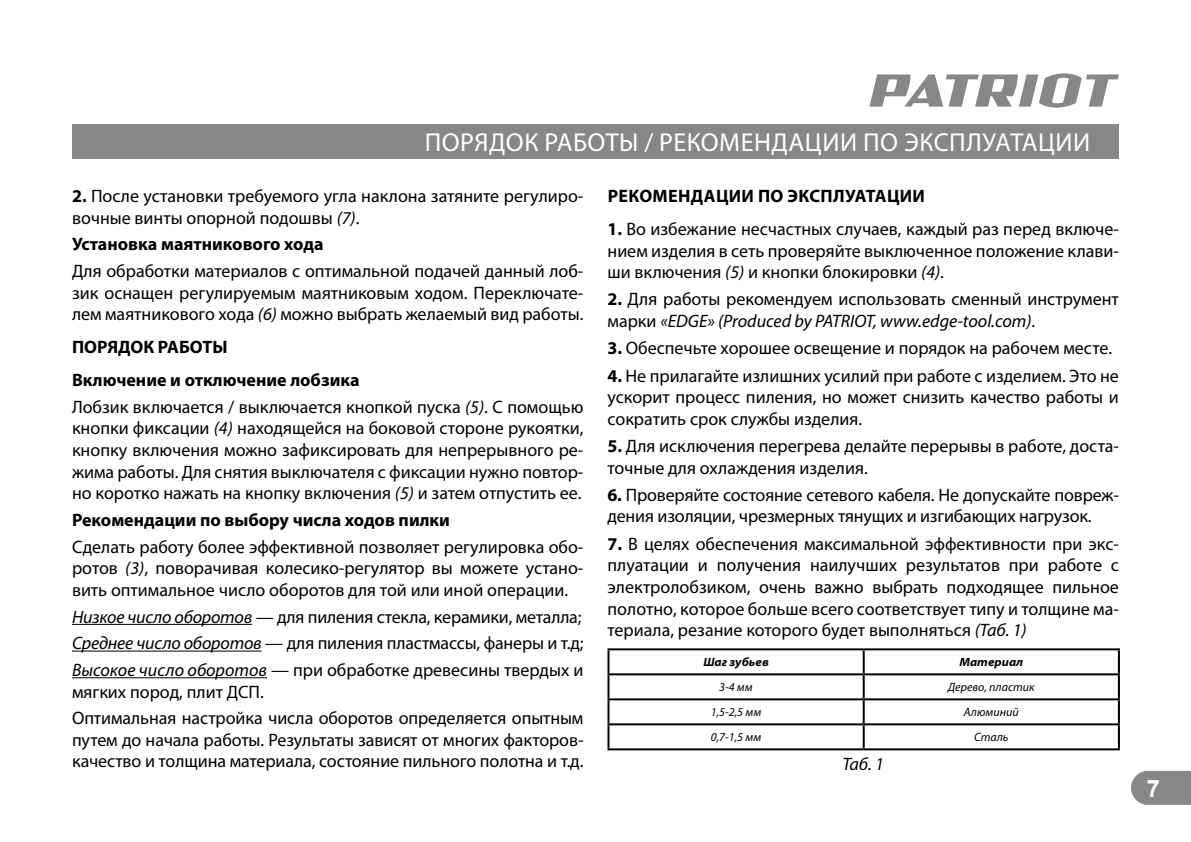
<style>
.page{position:relative;width:1191px;height:842px;background:#fff}
.page>*{position:absolute;margin:0;border:0;box-sizing:border-box;transform-origin:0 0}
.t1{font:26px "Myriad Pro";letter-spacing:.02em;color:#fff}
.t2{font:700 24px "Arial";color:#fff}
.t3{font:18px/21.6px "Myriad Pro";color:#000;text-align:justify}
.t4{font:700 18px/33px "Myriad Pro";color:#000}
.t5{font:700 18px "Myriad Pro";letter-spacing:.02em;color:#000}
.t6{font:italic 18px "Myriad Pro";color:#000}
.t7{font:italic 12px "Myriad Pro";color:#000}
.t8{font:italic 700 semi-expanded 12px "Myriad Pro";color:#000}
.s1{font-weight:700}
.s2{font-style:italic}
</style>
<div class="page">
<svg style="left:1131px;top:771px;width:60px;height:34px;background:#8e8e8e"></svg>
<svg style="left:869px;top:73px;width:250px;height:35px"></svg>
<div style="left:72px;top:124px;width:1047px;height:34px;background:#878787"></div>
<hr style="left:72px;top:624px;width:180px;height:1px;background:#000">
<hr style="left:72px;top:651px;width:190px;height:1px;background:#000">
<hr style="left:72px;top:677px;width:195px;height:1px;background:#000">
<hr style="left:607px;top:648px;width:256px;height:2px;background:#000">
<hr style="left:607px;top:650px;width:2px;height:23px;background:#000">
<hr style="left:863px;top:648px;width:257px;height:2px;background:#000">
<hr style="left:862px;top:650px;width:2px;height:23px;background:#000">
<hr style="left:1118px;top:650px;width:2px;height:23px;background:#000">
<hr style="left:607px;top:673px;width:256px;height:2px;background:#000">
<hr style="left:607px;top:675px;width:2px;height:23px;background:#000">
<hr style="left:863px;top:673px;width:257px;height:2px;background:#000">
<hr style="left:862px;top:675px;width:2px;height:23px;background:#000">
<hr style="left:1118px;top:675px;width:2px;height:23px;background:#000">
<hr style="left:607px;top:698px;width:256px;height:2px;background:#000">
<hr style="left:607px;top:700px;width:2px;height:23px;background:#000">
<hr style="left:863px;top:698px;width:257px;height:2px;background:#000">
<hr style="left:862px;top:700px;width:2px;height:23px;background:#000">
<hr style="left:1118px;top:700px;width:2px;height:23px;background:#000">
<hr style="left:607px;top:723px;width:256px;height:2px;background:#000">
<hr style="left:607px;top:725px;width:2px;height:23px;background:#000">
<hr style="left:863px;top:723px;width:257px;height:2px;background:#000">
<hr style="left:862px;top:725px;width:2px;height:23px;background:#000">
<hr style="left:1118px;top:725px;width:2px;height:23px;background:#000">
<hr style="left:607px;top:748px;width:256px;height:2px;background:#000">
<hr style="left:863px;top:748px;width:257px;height:2px;background:#000">
<h1 class="t1" style="left:425px;top:126px;width:667px">ПОРЯДОК РАБОТЫ / РЕКОМЕНДАЦИИ ПО ЭКСПЛУАТАЦИИ</h1>
<p class="t3" style="left:72px;top:185px;width:513px"><span class="s1">2.</span> После установки требуемого угла наклона затяните регулиро&shy;вочные винты опорной подошвы <span class="s2">(7)</span>.</p>
<p class="t4" style="left:72px;top:228px;width:253px">Установка маятникового хода</p>
<p class="t3" style="left:72px;top:260px;width:513px">Для обработки материалов с оптимальной подачей данный лоб&shy;зик оснащен регулируемым маятниковым ходом. Переключате&shy;лем маятникового хода <span class="s2">(6)</span> можно выбрать желаемый вид работы.</p>
<p class="t4" style="left:72px;top:331px;width:289px">ПОРЯДОК РАБОТЫ<br>Включение и отключение лобзика</p>
<p class="t3" style="left:72px;top:396px;width:513px">Лобзик включается / выключается кнопкой пуска <span class="s2">(5)</span>. С помощью кнопки фиксации <span class="s2">(4)</span> находящейся на боковой стороне рукоятки, кнопку включения можно зафиксировать для непрерывного ре&shy;жима работы. Для снятия выключателя с фиксации нужно повтор&shy;но коротко нажать на кнопку включения <span class="s2">(5)</span> и затем отпустить ее.</p>
<p class="t4" style="left:72px;top:504px;width:379px">Рекомендации по выбору числа ходов пилки</p>
<p class="t3" style="left:72px;top:535px;width:513px">Сделать работу более эффективной позволяет регулировка обо&shy;ротов <span class="s2">(3)</span>, поворачивая колесико-регулятор вы можете устано&shy;вить оптимальное число оборотов для той или иной операции.</p>
<p class="t3" style="left:72px;top:603px;width:513px;line-height:26.6px"><span class="s2">Низкое число оборотов</span> — для пиления стекла, керамики, металла; <span class="s2">Среднее число оборотов</span> — для пиления пластмассы, фанеры и т.д; <span class="s2">Высокое число оборотов</span> — при обработке древесины твердых и</p>
<p class="t3" style="left:72px;top:678px;width:513px;line-height:26.6px">мягких пород, плит ДСП.<br>Оптимальная настройка числа оборотов определяется опытным</p>
<p class="t3" style="left:72px;top:729px;width:513px">путем до начала работы. Результаты зависят от многих факторов&shy;качество и толщина материала, состояние пильного полотна и т.д.</p>
<p class="t5" style="left:607px;top:186px;width:319px">РЕКОМЕНДАЦИИ ПО ЭКСПЛУАТАЦИИ</p>
<p class="t3" style="left:607px;top:218px;width:513px"><span class="s1">1.</span> Во избежание несчастных случаев, каждый раз перед включе&shy;нием изделия в сеть проверяйте выключенное положение клави&shy;ши включения <span class="s2">(5)</span> и кнопки блокировки <span class="s2">(4)</span>.</p>
<p class="t3" style="left:607px;top:288px;width:513px"><span class="s1">2.</span> Для работы рекомендуем использовать сменный инструмент марки <span class="s2">«EDGE» (Produced by PATRIOT, www.edge-tool.com)</span>.</p>
<p class="t3" style="left:607px;top:337px;width:506px"><span class="s1">3.</span> Обеспечьте хорошее освещение и порядок на рабочем месте.</p>
<p class="t3" style="left:607px;top:364px;width:513px"><span class="s1">4.</span> Не прилагайте излишних усилий при работе с изделием. Это не ускорит процесс пиления, но может снизить качество работы и сократить срок службы изделия.</p>
<p class="t3" style="left:607px;top:435px;width:513px"><span class="s1">5.</span> Для исключения перегрева делайте перерывы в работе, доста&shy;точные для охлаждения изделия.</p>
<p class="t3" style="left:607px;top:484px;width:513px"><span class="s1">6.</span> Проверяйте состояние сетевого кабеля. Не допускайте повреж&shy;дения изоляции, чрезмерных тянущих и изгибающих нагрузок.</p>
<p class="t3" style="left:607px;top:533px;width:513px"><span class="s1">7.</span> В целях обеспечения максимальной эффективности при экс&shy;плуатации и получения наилучших результатов при работе с электролобзиком, очень важно выбрать подходящее пильное полотно, которое больше всего соответствует типу и толщине ма&shy;териала, резание которого будет выполняться <span class="s2">(Таб. 1)</span></p>
<p class="t8" style="left:703px;top:656px;width:67px">Шаг зубьев</p>
<p class="t8" style="left:959px;top:656px;width:65px">Материал</p>
<p class="t7" style="left:719px;top:680px;width:35px">3-4 мм</p>
<p class="t7" style="left:948px;top:680px;width:88px">Дерево, пластик</p>
<p class="t7" style="left:711px;top:705px;width:52px">1,5-2,5 мм</p>
<p class="t7" style="left:964px;top:705px;width:56px">Алюминий</p>
<p class="t7" style="left:711px;top:730px;width:52px">0,7-1,5 мм</p>
<p class="t7" style="left:974px;top:730px;width:36px">Сталь</p>
<p class="t6" style="left:842px;top:753px;width:43px">Таб. 1</p>
<h2 class="t2" style="left:1146px;top:771px;width:15px">7</h2>
</div>
